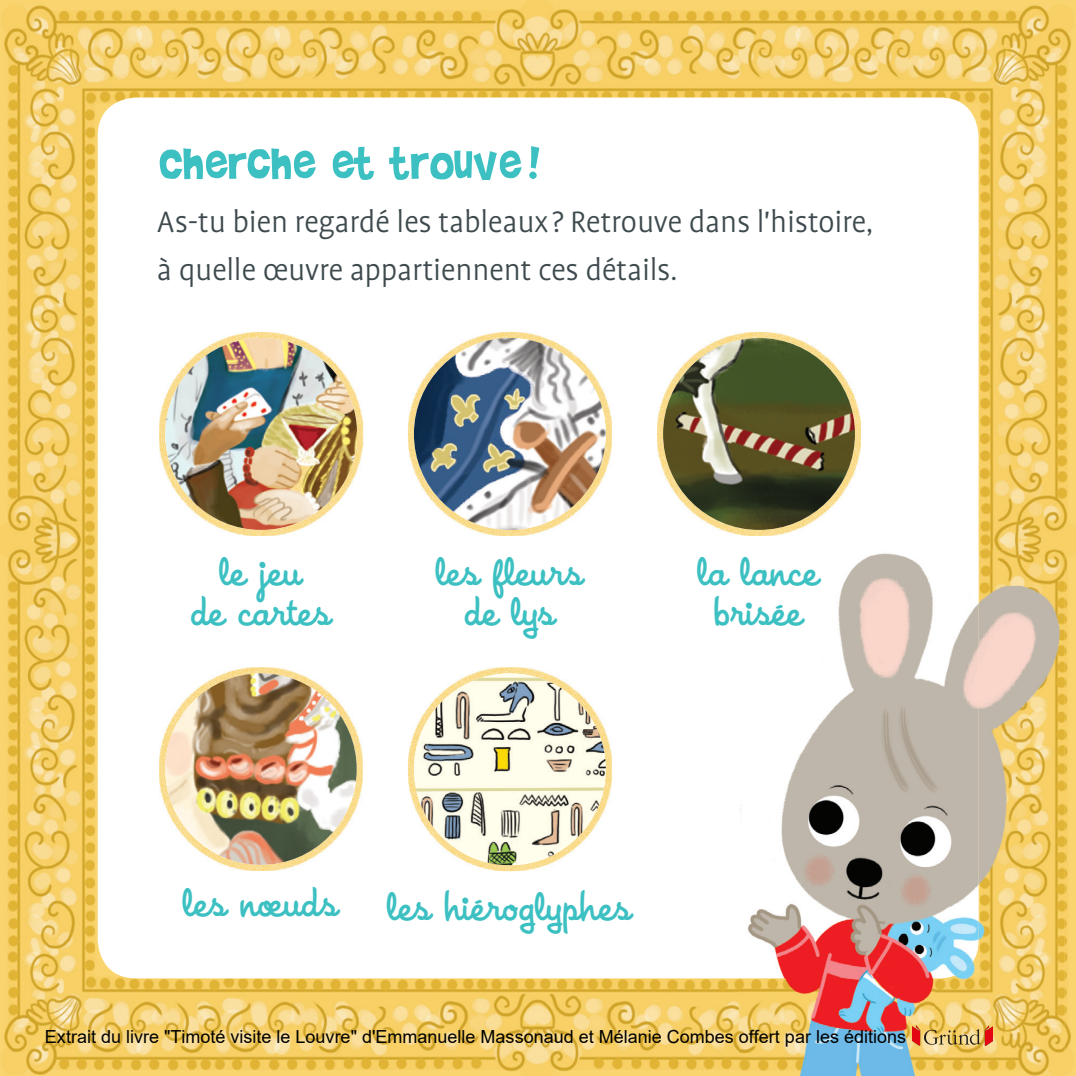
<style>
.page{position:relative;width:1076px;height:1076px;background:#fff}
.page>*{position:absolute;margin:0;border:0;box-sizing:border-box;transform-origin:0 0}
.t1{font:51.75px "Brady Bunch Remastered";letter-spacing:.01em;color:#3cc0c2}
.t2{font:45px/40.5px "Housearama League Night";color:#3cc0c2;text-align:center}
.t3{font:300 33.75px/47.2px "Profile";letter-spacing:-.01em;color:#3e4a4e}
.t4{font:18px "Arial";color:#000}
</style>
<div class="page">
<img style="left:0;top:0;width:1075px;height:1075px">
<div style="left:98px;top:98px;width:880px;height:880px;background:#fff;border-radius:38px"></div>
<img style="left:159px;top:332px;width:204px;height:204px">
<img style="left:165px;top:338px;width:192px;height:192px;border-radius:96px">
<img style="left:408px;top:332px;width:203px;height:204px">
<img style="left:414px;top:338px;width:191px;height:192px;border-radius:96px">
<img style="left:934px;top:550px;width:130px;height:525px">
<img style="left:739px;top:978px;width:195px;height:97px">
<img style="left:740px;top:550px;width:238px;height:428px">
<img style="left:408px;top:667px;width:203px;height:204px">
<img style="left:414px;top:673px;width:191px;height:192px;border-radius:96px">
<img style="left:657px;top:332px;width:203px;height:204px">
<img style="left:663px;top:338px;width:191px;height:192px;border-radius:96px">
<img style="left:159px;top:667px;width:204px;height:203px">
<img style="left:165px;top:673px;width:191px;height:191px;border-radius:96px">
<img style="left:912px;top:1025px;width:80px;height:19px">
<h1 class="t1" style="left:159px;top:136px;width:381px">Cherche et trouve !</h1>
<h3 class="t3" style="left:157px;top:198px;width:718px">As-tu bien regardé les tableaux ? Retrouve dans l'histoire, à quelle œuvre appartiennent ces détails.</h3>
<h2 class="t2" style="left:191px;top:554px;width:141px">le jeu<br>de cartes</h2>
<h2 class="t2" style="left:436px;top:554px;width:148px">les fleurs de lys</h2>
<h2 class="t2" style="left:698px;top:554px;width:122px">la lance brisée</h2>
<h2 class="t2" style="left:184px;top:885px;width:155px">les nœuds</h2>
<h2 class="t2" style="left:388px;top:889px;width:245px">les hiéroglyphes</h2>
<p class="t4" style="left:45px;top:1023px;width:862px">Extrait du livre "Timoté visite le Louvre" d'Emmanuelle Massonaud et Mélanie Combes offert par les éditions</p>
</div>
